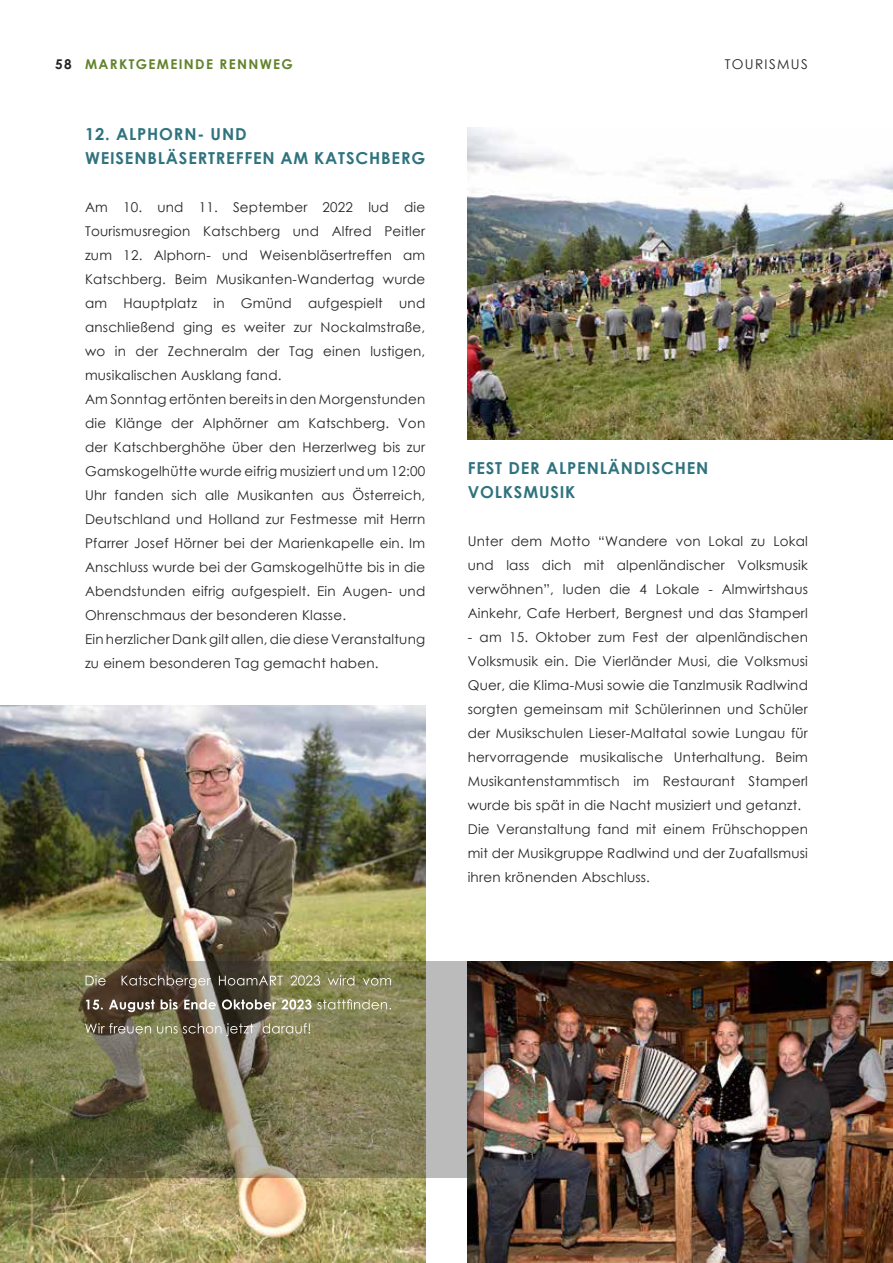
<style>
.page{position:relative;width:893px;height:1263px;background:#fff}
.page>*{position:absolute;margin:0;border:0;box-sizing:border-box;transform-origin:0 0}
.t1{font:700 16.5px/24px "Century Gothic";letter-spacing:.05em;color:#2f737e}
.t2{font:13.5px/24px "Century Gothic";letter-spacing:.015em;color:#242524}
.t3{font:700 13.5px "Century Gothic";letter-spacing:.1em;color:#62832c}
.t4{font:13.5px "Century Gothic";letter-spacing:.1em;color:#242524}
.s1{color:#242524}
</style>
<div class="page">
<img style="left:0;top:706px;width:425px;height:557px">
<img style="left:468px;top:128px;width:425px;height:311px">
<img style="left:468px;top:961px;width:425px;height:302px">
<svg style="left:0;top:961px;width:483px;height:217px;background:#7a7757"></svg>
<svg style="left:85px;top:1023px;width:225px;height:13px;background:#89846d"></svg>
<svg style="left:86px;top:999px;width:305px;height:13px;background:#8e8871"></svg>
<svg style="left:86px;top:975px;width:305px;height:13px;background:#7e785f"></svg>
<p class="t3" style="left:55px;top:56px;width:239px"><span class="s1">58</span> MARKTGEMEINDE RENNWEG</p>
<p class="t4" style="left:725px;top:55px;width:85px">TOURISMUS</p>
<p class="t1" style="left:85px;top:122px;width:342px">12. ALPHORN- UND<br>WEISENBLÄSERTREFFEN AM KATSCHBERG</p>
<p class="t2" style="left:85px;top:195px;width:342px">Am 10. und 11. September 2022 lud die Tourismusregion Katschberg und Alfred Peitler zum 12. Alphorn- und Weisenbläsertreffen am Katschberg. Beim Musikanten-Wandertag wurde am Hauptplatz in Gmünd aufgespielt und anschließend ging es weiter zur Nockalmstraße, wo in der Zechneralm der Tag einen lustigen, musikalischen Ausklang fand.<br>Am Sonntag ertönten bereits in den Morgenstunden die Klänge der Alphörner am Katschberg. Von der Katschberghöhe über den Herzerlweg bis zur Gamskogelhütte wurde eifrig musiziert und um 12:00<br>Uhr fanden sich alle Musikanten aus Österreich, Deutschland und Holland zur Festmesse mit Herrn Pfarrer Josef Hörner bei der Marienkapelle ein. Im Anschluss wurde bei der Gamskogelhütte bis in die Abendstunden eifrig aufgespielt. Ein Augen- und Ohrenschmaus der besonderen Klasse.<br>Ein herzlicher Dank gilt allen, die diese Veranstaltung zu einem besonderen Tag gemacht haben.</p>
<p class="t1" style="left:468px;top:455px;width:242px">FEST DER ALPENLÄNDISCHEN<br>VOLKSMUSIK</p>
<p class="t2" style="left:468px;top:528px;width:342px;text-align:justify">Unter dem Motto “Wandere von Lokal zu Lokal und lass dich mit alpenländischer Volksmusik verwöhnen”, luden die 4 Lokale - Almwirtshaus Ainkehr, Cafe Herbert, Bergnest und das Stamperl</p>
<p class="t2" style="left:468px;top:624px;width:342px">- am 15. Oktober zum Fest der alpenländischen Volksmusik ein. Die Vierländer Musi, die Volksmusi Quer, die Klima-Musi sowie die Tanzlmusik Radlwind sorgten gemeinsam mit Schülerinnen und Schüler der Musikschulen Lieser-Maltatal sowie Lungau für hervorragende musikalische Unterhaltung. Beim Musikantenstammtisch im Restaurant Stamperl wurde bis spät in die Nacht musiziert und getanzt.<br>Die Veranstaltung fand mit einem Frühschoppen mit der Musikgruppe Radlwind und der Zuafallsmusi ihren krönenden Abschluss.</p>
</div>
